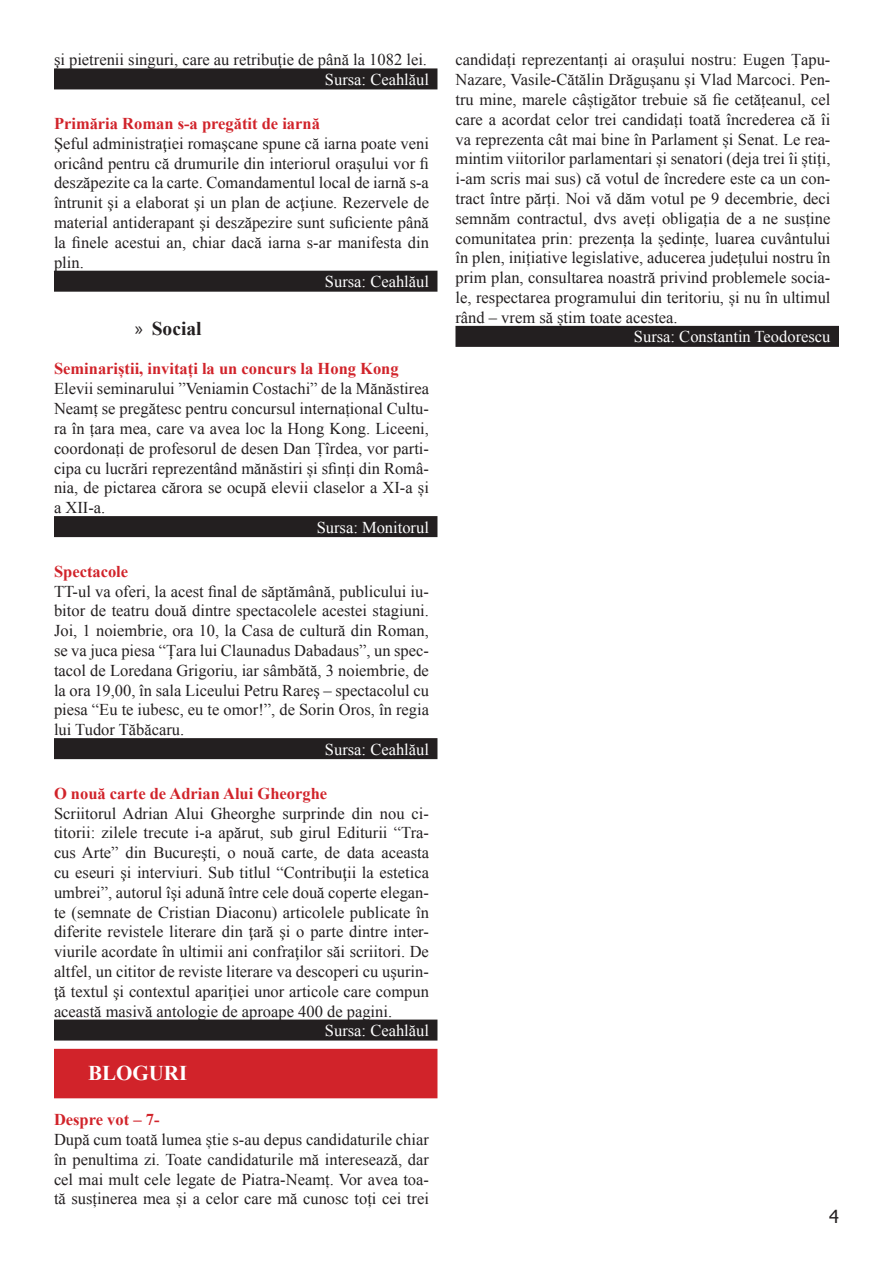
<style>
.page{position:relative;width:893px;height:1263px;background:#fff}
.page>*{position:absolute;margin:0;border:0;box-sizing:border-box;transform-origin:0 0}
.Default{font:700 21px "Times New Roman";color:#fff}
.Default-2{font:700 19.5px "Times New Roman";color:#231f20}
.t1{font:18px "Tahoma";color:#231f20}
.Default-3{font:16.5px/19.8px "Times New Roman";color:#231f20;text-align:justify}
.Default-4{font:700 16.5px "Times New Roman";color:#d1232a}
.Default-5{font:16.5px "Times New Roman";color:#fff}
.s1{font-family:"Myriad Pro";font-weight:400}
</style>
<div class="page">
<div style="left:54px;top:68px;width:383px;height:21px;background:#231f20"></div>
<div style="left:54px;top:271px;width:383px;height:21px;background:#231f20"></div>
<div style="left:54px;top:516px;width:383px;height:21px;background:#231f20"></div>
<div style="left:54px;top:738px;width:383px;height:21px;background:#231f20"></div>
<div style="left:54px;top:1019px;width:383px;height:21px;background:#231f20"></div>
<div style="left:54px;top:1049px;width:383px;height:49px;background:#d1232a"></div>
<div style="left:455px;top:326px;width:384px;height:21px;background:#231f20"></div>
<p class="Default-3" style="left:54px;top:50px;width:375px">şi pietrenii singuri, care au retribuţie de până la 1082 lei.</p>
<p class="Default-5" style="left:325px;top:68px;width:106px">Sursa: Ceahlăul</p>
<p class="Default-4" style="left:54px;top:112px;width:267px">Primăria Roman s-a pregătit de iarnă</p>
<p class="Default-3" style="left:54px;top:133px;width:376px">Şeful administraţiei romaşcane spune că iarna poate veni oricând pentru că drumurile din interiorul oraşului vor fi deszăpezite ca la carte. Comandamentul local de iarnă s-a întrunit şi a elaborat şi un plan de acţiune. Rezervele de material antiderapant şi deszăpezire sunt suficiente până la finele acestui an, chiar dacă iarna s-ar manifesta din plin.</p>
<p class="Default-5" style="left:325px;top:271px;width:106px">Sursa: Ceahlăul</p>
<p class="Default-2" style="left:135px;top:315px;width:68px"><span class="s1">»</span> Social</p>
<p class="Default-4" style="left:54px;top:358px;width:346px">Seminariștii, invitați la un concurs la Hong Kong</p>
<p class="Default-3" style="left:54px;top:379px;width:376px">Elevii seminarului ”Veniamin Costachi” de la Mănăstirea Neamț se pregătesc pentru concursul internațional Cultu&shy;ra în țara mea, care va avea loc la Hong Kong. Liceeni, coordonați de profesorul de desen Dan Țîrdea, vor parti&shy;cipa cu lucrări reprezentând mănăstiri și sfinți din Româ&shy;nia, de pictarea cărora se ocupă elevii claselor a XI-a și a XII-a.</p>
<p class="Default-5" style="left:317px;top:516px;width:114px">Sursa: Monitorul</p>
<p class="Default-4" style="left:54px;top:560px;width:76px">Spectacole</p>
<p class="Default-3" style="left:54px;top:581px;width:376px">TT-ul va oferi, la acest final de săptămână, publicului iu&shy;bitor de teatru două dintre spectacolele acestei stagiuni.<br>Joi, 1 noiembrie, ora 10, la Casa de cultură din Roman, se va juca piesa “Ţara lui Claunadus Dabadaus”, un spec&shy;tacol de Loredana Grigoriu, iar sâmbătă, 3 noiembrie, de la ora 19,00, în sala Liceului Petru Rareş – spectacolul cu piesa “Eu te iubesc, eu te omor!”, de Sorin Oros, în regia lui Tudor Tăbăcaru.</p>
<p class="Default-5" style="left:325px;top:738px;width:106px">Sursa: Ceahlăul</p>
<p class="Default-4" style="left:54px;top:782px;width:275px">O nouă carte de Adrian Alui Gheorghe</p>
<p class="Default-3" style="left:54px;top:803px;width:376px">Scriitorul Adrian Alui Gheorghe surprinde din nou ci&shy;titorii: zilele trecute i-a apărut, sub girul Editurii “Tra&shy;cus Arte” din Bucureşti, o nouă carte, de data aceasta cu eseuri şi interviuri. Sub titlul “Contribuţii la estetica umbrei”, autorul îşi adună între cele două coperte elegan&shy;te (semnate de Cristian Diaconu) articolele publicate în diferite revistele literare din ţară şi o parte dintre inter&shy;viurile acordate în ultimii ani confraţilor săi scriitori. De altfel, un cititor de reviste literare va descoperi cu uşurin&shy;ţă textul şi contextul apariţiei unor articole care compun această masivă antologie de aproape 400 de pagini.</p>
<p class="Default-5" style="left:325px;top:1019px;width:106px">Sursa: Ceahlăul</p>
<p class="Default" style="left:88px;top:1058px;width:101px">BLOGURI</p>
<p class="Default-4" style="left:54px;top:1108px;width:107px">Despre vot – 7-</p>
<p class="Default-3" style="left:54px;top:1129px;width:376px">După cum toată lumea știe s-au depus candidaturile chiar în penultima zi. Toate candidaturile mă interesează, dar cel mai mult cele legate de Piatra-Neamț. Vor avea toa&shy;tă susținerea mea și a celor care mă cunosc toți cei trei</p>
<p class="Default-3" style="left:455px;top:50px;width:376px">candidați reprezentanți ai orașului nostru: Eugen Țapu-Nazare, Vasile-Cătălin Drăgușanu și Vlad Marcoci. Pen&shy;tru mine, marele câștigător trebuie să fie cetățeanul, cel care a acordat celor trei candidați toată încrederea că îi va reprezenta cât mai bine în Parlament și Senat. Le rea&shy;mintim viitorilor parlamentari și senatori (deja trei îi știți, i-am scris mai sus) că votul de încredere este ca un con&shy;tract între părți. Noi vă dăm votul pe 9 decembrie, deci semnăm contractul, dvs aveți obligația de a ne susține comunitatea prin: prezența la ședințe, luarea cuvântului în plen, inițiative legislative, aducerea județului nostru în prim plan, consultarea noastră privind problemele socia&shy;le, respectarea programului din teritoriu, și nu în ultimul rând – vrem să știm toate acestea.</p>
<p class="Default-5" style="left:634px;top:326px;width:198px">Sursa: Constantin Teodorescu</p>
<p class="t1" style="left:829px;top:1204px;width:11px">4</p>
</div>
